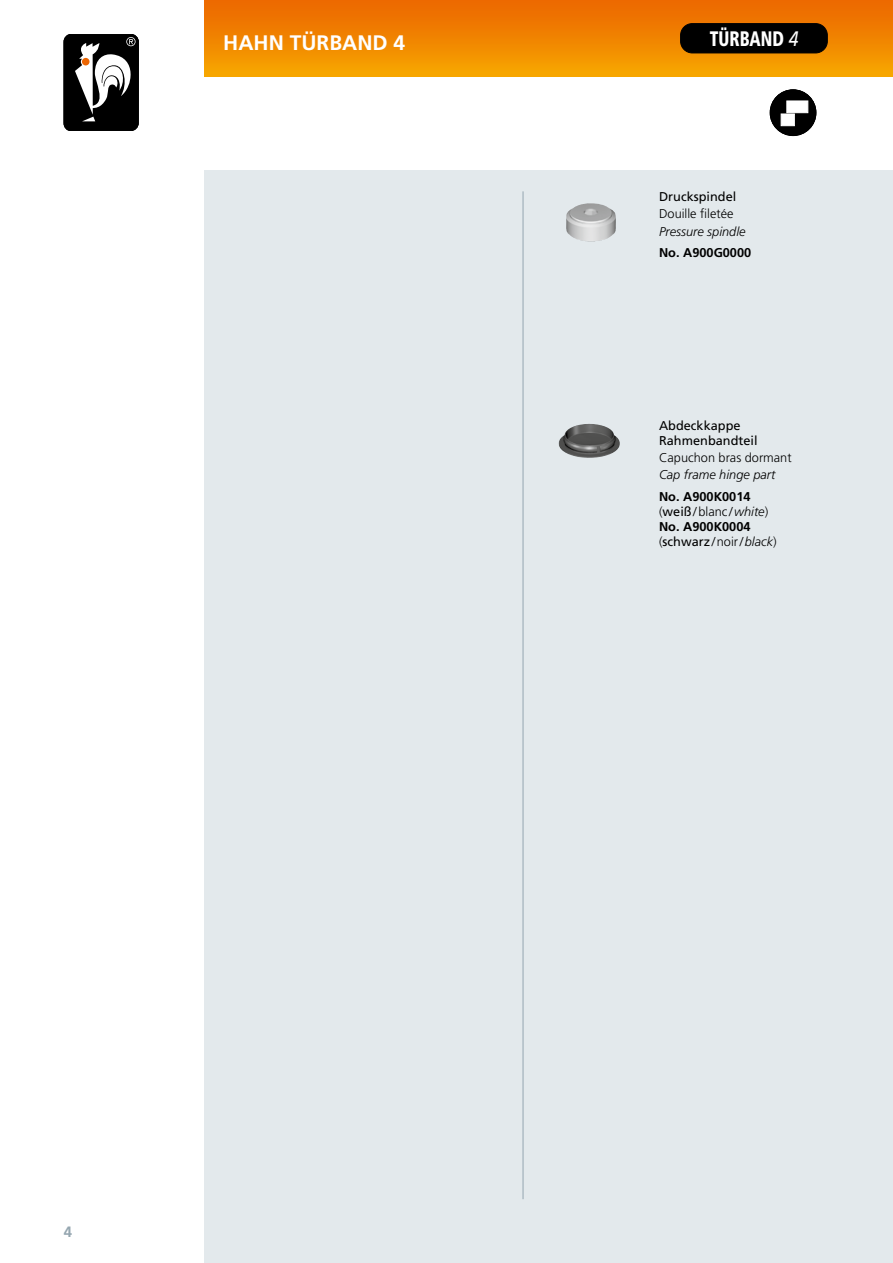
<style>
.page{position:relative;width:893px;height:1263px;background:#fff}
.page>*{position:absolute;margin:0;border:0;box-sizing:border-box;transform-origin:0 0}
.t1{font:700 21px "Frutiger";color:#fff}
.t2{font:900 condensed 21px "Frutiger";color:#fff;scale:.83 1}
.t3{font:700 15px "Frutiger";color:#95a6b0}
.t4{font:700 12.75px/15px "Frutiger";color:#000}
.t5{font:12.75px/15px "Frutiger";color:#000}
.t6{font:300 12.75px "Frutiger";color:#000}
.t7{font:italic 300 12.75px "Frutiger";color:#000}
.s1{font-weight:400;font-style:italic;font-stretch:normal}
.s2{font-weight:300}
.s3{font-weight:400}
.s4{font-weight:300;font-style:italic}
</style>
<div class="page">
<div style="left:204px;top:0;width:689px;height:77px;background:linear-gradient(to bottom,#eb6400,#f7a700)"></div>
<div style="left:64px;top:34px;width:74px;height:97px;background:#000;border-radius:8px"></div>
<div style="left:64px;top:34px;width:75px;height:97px;border:1px solid #000;border-radius:8px"></div>
<svg style="left:75px;top:37px;width:62px;height:84px"></svg>
<div style="left:204px;top:170px;width:689px;height:1093px;background:#e3e9ec"></div>
<hr style="left:523px;top:191px;width:1px;height:1008px;background:#95a6b0">
<div style="left:770px;top:90px;width:46px;height:46px;background:#000;border-radius:50%"></div>
<div style="left:770px;top:89px;width:46px;height:47px;border:1px solid #000;border-radius:50%"></div>
<div style="left:786px;top:101px;width:22px;height:12px;background:#fff;border:1px solid #fff"></div>
<div style="left:781px;top:114px;width:14px;height:12px;background:#fff;border:1px solid #fff"></div>
<div style="left:681px;top:24px;width:146px;height:29px;background:#000;border-radius:12px"></div>
<div style="left:680px;top:23px;width:147px;height:30px;border:1px solid #000;border-radius:12px"></div>
<img style="left:566px;top:203px;width:50px;height:38px">
<img style="left:559px;top:424px;width:29px;height:25px">
<h1 class="t1" style="left:223px;top:31px;width:183px">HAH N TÜRBAND 4</h1>
<h1 class="t2" style="left:710px;top:26px;width:108px">TÜRBAND <span class="s1">4</span></h1>
<p class="t5" style="left:659px;top:189px;width:79px">Druckspindel</p>
<p class="t6" style="left:659px;top:207px;width:76px">Douille filetée</p>
<p class="t7" style="left:659px;top:224px;width:88px">Pressure spindle</p>
<p class="t4" style="left:659px;top:245px;width:94px">NO. A900G0000</p>
<p class="t5" style="left:659px;top:418px;width:100px">Abdeckkappe<br>Rahmenbandteil</p>
<p class="t6" style="left:659px;top:450px;width:134px">Capuchon bras dormant</p>
<p class="t7" style="left:659px;top:467px;width:118px">Cap frame hinge part</p>
<p class="t4" style="left:659px;top:488px;width:119px">NO. A900K0014 <span class="s2">(</span><span class="s3">weiß</span><span class="s2">/blanc /</span><span class="s4">white</span><span class="s2">)<br></span>NO. A900K0004 <span class="s2">(</span><span class="s3">schwarz</span> <span class="s2">/noir/</span><span class="s4">black</span><span class="s2">)</span></p>
<p class="t3" style="left:64px;top:1223px;width:10px">4</p>
</div>
